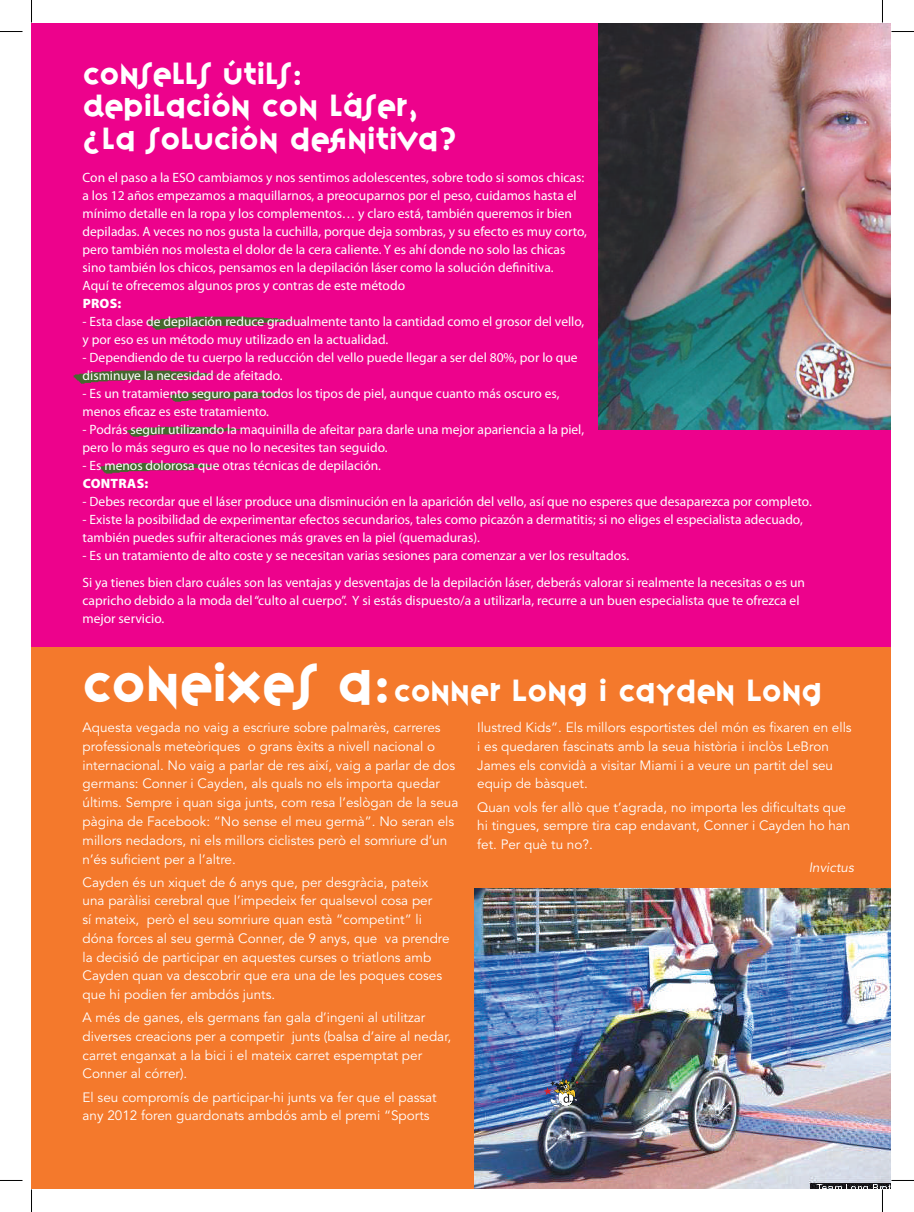
<style>
.page{position:relative;width:914px;height:1212px;background:#fff}
.page>*{position:absolute;margin:0;border:0;box-sizing:border-box;transform-origin:0 0}
.t1{font:27px/32.4px "Variex";color:#fff}
.t2{font:13.5px/18px "Myriad Pro";color:#fff}
.t3{font:13.5px/18.8px "Avenir LT Std";color:#fff}
.t4{font:900 13.5px "Myriad Pro";letter-spacing:.02em;color:#fff}
.t5{font:italic 13.5px "Avenir LT Std";color:#fff}
.s1{font-size:46.5px}
</style>
<div class="page">
<div style="left:32px;top:23px;width:858px;height:624px;background:#ed028c"></div>
<div style="left:32px;top:647px;width:858px;height:541px;background:#f4792c"></div>
<img style="left:598px;top:23px;width:292px;height:406px">
<img style="left:474px;top:888px;width:416px;height:300px">
<img style="left:147px;top:316px;width:154px;height:14px">
<img style="left:73px;top:370px;width:149px;height:13px">
<img style="left:168px;top:391px;width:120px;height:11px">
<img style="left:126px;top:426px;width:120px;height:11px">
<img style="left:99px;top:463px;width:121px;height:10px">
<svg style="left:543px;top:1076px;width:35px;height:31px"></svg>
<svg style="left:0;top:31px;width:22px;height:1px"></svg>
<svg style="left:891px;top:31px;width:22px;height:1px"></svg>
<svg style="left:31px;top:0;width:1px;height:22px"></svg>
<svg style="left:31px;top:1189px;width:1px;height:22px"></svg>
<svg style="left:882px;top:0;width:1px;height:22px"></svg>
<svg style="left:882px;top:1189px;width:1px;height:22px"></svg>
<h1 class="t1" style="left:83px;top:56px;width:376px">Consells útils:<br>Depilación con láser, ¿la solución definitiva?</h1>
<p class="t2" style="left:83px;top:168px;width:506px">Con el paso a la ESO cambiamos y nos sentimos adolescentes, sobre todo si somos chicas: a los 12 años empezamos a maquillarnos, a preocuparnos por el peso, cuidamos hasta el mínimo detalle en la ropa y los complementos… y claro está, también queremos ir bien depiladas. A veces no nos gusta la cuchilla, porque deja sombras, y su efecto es muy corto, pero también nos molesta el dolor de la cera caliente. Y es ahí donde no solo las chicas sino también los chicos, pensamos en la depilación láser como la solución definitiva.<br>Aquí te ofrecemos algunos pros y contras de este método</p>
<p class="t4" style="left:83px;top:294px;width:40px">PROS:</p>
<p class="t2" style="left:83px;top:312px;width:503px">- Esta clase de depilación reduce gradualmente tanto la cantidad como el grosor del vello, y por eso es un método muy utilizado en la actualidad.</p>
<p class="t2" style="left:83px;top:348px;width:496px">- Dependiendo de tu cuerpo la reducción del vello puede llegar a ser del 80%, por lo que disminuye la necesidad de afeitado.</p>
<p class="t2" style="left:83px;top:384px;width:478px">- Es un tratamiento seguro para todos los tipos de piel, aunque cuanto más oscuro es, menos eficaz es este tratamiento.</p>
<p class="t2" style="left:83px;top:420px;width:503px">- Podrás seguir utilizando la maquinilla de afeitar para darle una mejor apariencia a la piel, pero lo más seguro es que no lo necesites tan seguido.</p>
<p class="t2" style="left:83px;top:456px;width:300px">- Es menos dolorosa que otras técnicas de depilación.</p>
<p class="t4" style="left:83px;top:474px;width:67px">CONTRAS:</p>
<p class="t2" style="left:83px;top:492px;width:730px">- Debes recordar que el láser produce una disminución en la aparición del vello, así que no esperes que desaparezca por completo.</p>
<p class="t2" style="left:83px;top:510px;width:721px">- Existe la posibilidad de experimentar efectos secundarios, tales como picazón a dermatitis; si no eliges el especialista adecuado, también puedes sufrir alteraciones más graves en la piel (quemaduras).</p>
<p class="t2" style="left:83px;top:542px;width:724px;line-height:26.5px">- Es un tratamiento de alto coste y se necesitan varias sesiones para comenzar a ver los resultados.<br>Si ya tienes bien claro cuáles son las ventajas y desventajas de la depilación láser, deberás valorar si realmente la necesitas o es un</p>
<p class="t2" style="left:83px;top:591px;width:718px">capricho debido a la moda del “culto al cuerpo”. Y si estás dispuesto/a a utilizarla, recurre a un buen especialista que te ofrezca el mejor servicio.</p>
<h1 class="t1" style="left:83px;top:673px;width:740px"><span class="s1">Coneixes a:</span>Conner Long i Cayden Long</h1>
<p class="t3" style="left:83px;top:718px;width:377px">Aquesta vegada no vaig a escriure sobre palmarès, carreres professionals meteòriques o grans èxits a nivell nacional o internacional. No vaig a parlar de res així, vaig a parlar de dos germans: Conner i Cayden, als quals no els importa quedar últims. Sempre i quan siga junts, com resa l’eslògan de la seua pàgina de Facebook: “No sense el meu germà”. No seran els millors nedadors, ni els millors ciclistes però el somriure d’un n’és suficient per a l’altre.</p>
<p class="t3" style="left:83px;top:872px;width:368px">Cayden és un xiquet de 6 anys que, per desgràcia, pateix una paràlisi cerebral que l’impedeix fer qualsevol cosa per<br>sí mateix, però el seu somriure quan està “competint” li dóna forces al seu germà Conner, de 9 anys, que va prendre la decisió de participar en aquestes curses o triatlons amb Cayden quan va descobrir que era una de les poques coses que hi podien fer ambdós junts.</p>
<p class="t3" style="left:83px;top:1008px;width:370px">A més de ganes, els germans fan gala d’ingeni al utilitzar diverses creacions per a competir junts (balsa d’aire al nedar, carret enganxat a la bici i el mateix carret espemptat per Conner al córrer).</p>
<p class="t3" style="left:83px;top:1087px;width:355px">El seu compromís de participar-hi junts va fer que el passat any 2012 foren guardonats ambdós amb el premi “Sports</p>
<p class="t3" style="left:477px;top:718px;width:376px">Ilustred Kids”. Els millors esportistes del món es fixaren en ells i es quedaren fascinats amb la seua història i inclòs LeBron James els convidà a visitar Miami i a veure un partit del seu equip de bàsquet.</p>
<p class="t3" style="left:477px;top:797px;width:375px">Quan vols fer allò que t’agrada, no importa les dificultats que hi tingues, sempre tira cap endavant, Conner i Cayden ho han fet. Per què tu no?.</p>
<p class="t5" style="left:808px;top:859px;width:47px">Invictus</p>
</div>
